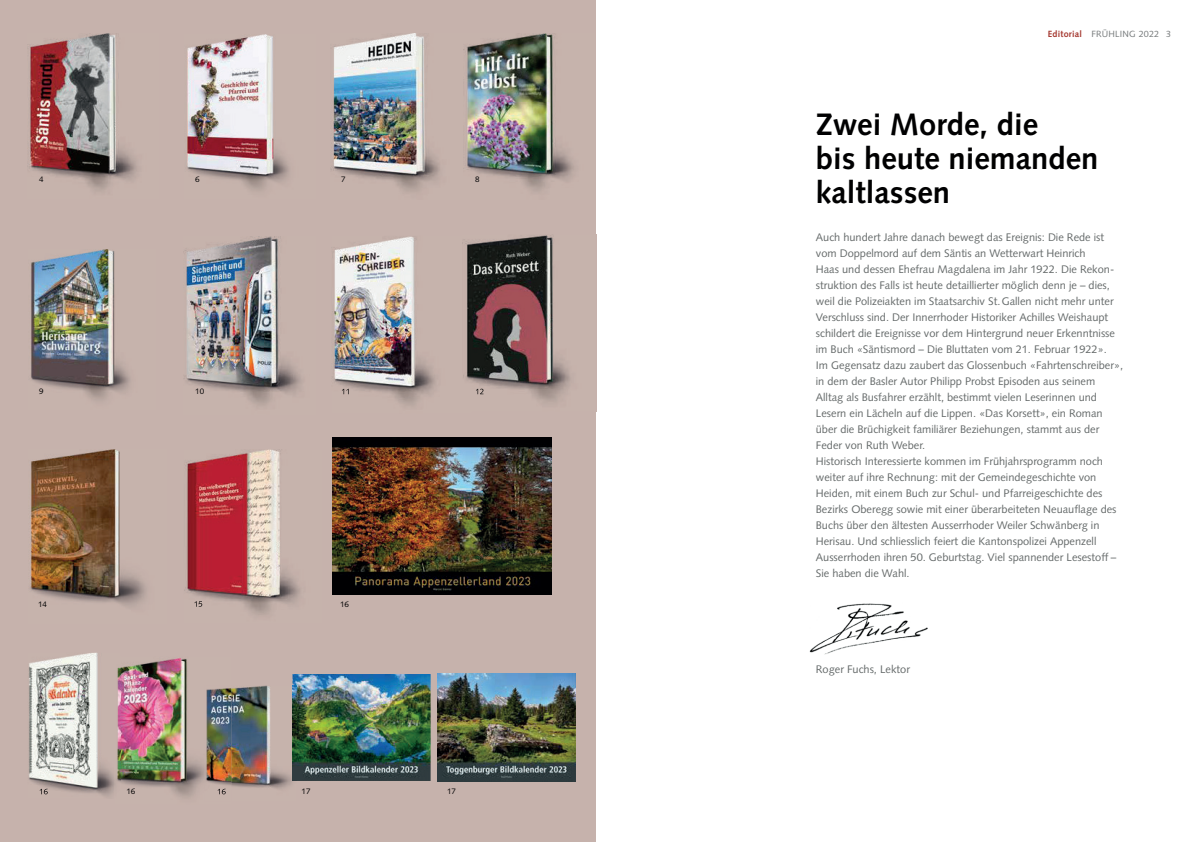
<style>
.page{position:relative;width:1191px;height:842px;background:#fff}
.page>*{position:absolute;margin:0;border:0;box-sizing:border-box;transform-origin:0 0}
.t1{font:700 31px/34px "Syntax LT Std";color:#000001}
.t2{font:11px/16px "Syntax LT Std";color:#656a6a}
.t3{font:9px "Syntax LT Std";letter-spacing:.02em;color:#767a7b}
.t4{font:8px "Syntax LT Std";color:#000001}
.s1{font-weight:700;color:#a53931}
</style>
<div class="page">
<div style="left:0;top:0;width:595px;height:842px;background:#c6b2ac"></div>
<img style="left:187px;top:35px;width:102px;height:156px">
<img style="left:29px;top:33px;width:108px;height:158px">
<img style="left:330px;top:33px;width:244px;height:159px">
<img style="left:30px;top:449px;width:117px;height:158px">
<img style="left:120px;top:658px;width:85px;height:140px">
<img style="left:184px;top:449px;width:116px;height:166px">
<svg style="left:194px;top:601px;width:8px;height:6px"></svg>
<img style="left:205px;top:686px;width:87px;height:109px">
<svg style="left:218px;top:789px;width:8px;height:5px"></svg>
<img style="left:28px;top:653px;width:86px;height:144px">
<img style="left:114px;top:667px;width:6px;height:120px">
<svg style="left:40px;top:789px;width:8px;height:5px"></svg>
<img style="left:333px;top:438px;width:218px;height:156px">
<img style="left:292px;top:674px;width:138px;height:107px">
<img style="left:292px;top:686px;width:4px;height:95px">
<img style="left:437px;top:674px;width:138px;height:107px">
<img style="left:31px;top:249px;width:100px;height:152px">
<img style="left:184px;top:237px;width:118px;height:168px">
<img style="left:472px;top:234px;width:125px;height:177px">
<svg style="left:476px;top:389px;width:7px;height:5px"></svg>
<img style="left:334px;top:236px;width:102px;height:170px">
<svg style="left:342px;top:389px;width:7px;height:5px"></svg>
<img style="left:462px;top:241px;width:10px;height:140px">
<hr style="left:595px;top:0;width:1px;height:842px;background:#c6b2ac">
<img style="left:809px;top:603px;width:119px;height:52px">
<p class="t4" style="left:39px;top:174px;width:6px">4</p>
<p class="t4" style="left:195px;top:174px;width:6px">6</p>
<p class="t4" style="left:341px;top:174px;width:6px">7</p>
<p class="t4" style="left:475px;top:174px;width:6px">8</p>
<p class="t4" style="left:39px;top:387px;width:6px">9</p>
<p class="t4" style="left:195px;top:387px;width:10px">10</p>
<p class="t4" style="left:38px;top:599px;width:10px">14</p>
<p class="t4" style="left:126px;top:787px;width:10px">16</p>
<p class="t4" style="left:340px;top:599px;width:10px">16</p>
<p class="t4" style="left:301px;top:787px;width:10px">17</p>
<p class="t4" style="left:447px;top:787px;width:10px">17</p>
<p class="t3" style="left:1047px;top:28px;width:125px"><span class="s1">Editorial</span> FRÜHLING 2022 3</p>
<h1 class="t1" style="left:816px;top:107px;width:284px">Zwei Morde, die<br>bis heute niemanden kaltlassen</h1>
<p class="t2" style="left:816px;top:229px;width:309px">Auch hundert Jahre danach bewegt das Ereignis: Die Rede ist vom Doppelmord auf dem Säntis an Wetterwart Heinrich<br>Haas und dessen Ehefrau Magdalena im Jahr 1922. Die Rekon&shy;struktion des Falls ist heute detaillierter möglich denn je – dies, weil die Polizeiakten im Staatsarchiv St.Gallen nicht mehr unter Verschluss sind. Der Innerrhoder Historiker Achilles Weishaupt schildert die Ereignisse vor dem Hintergrund neuer Erkenntnisse im Buch «Säntismord – Die Bluttaten vom 21. Februar 1922».<br>Im Gegensatz dazu zaubert das Glossenbuch «Fahrtenschreiber», in dem der Basler Autor Philipp Probst Episoden aus seinem Alltag als Busfahrer erzählt, bestimmt vielen Leserinnen und Lesern ein Lächeln auf die Lippen. «Das Korsett», ein Roman über die Brüchigkeit familiärer Beziehungen, stammt aus der Feder von Ruth Weber.<br>Historisch Interessierte kommen im Frühjahrsprogramm noch weiter auf ihre Rechnung: mit der Gemeindegeschichte von Heiden, mit einem Buch zur Schul- und Pfarreigeschichte des Bezirks Oberegg sowie mit einer überarbeiteten Neuauflage des Buchs über den ältesten Ausserrhoder Weiler Schwänberg in Herisau. Und schliesslich feiert die Kantonspolizei Appenzell Ausserrhoden ihren 50. Geburtstag. Viel spannender Lesestoff – Sie haben die Wahl.</p>
<p class="t2" style="left:816px;top:661px;width:96px">Roger Fuchs, Lektor</p>
</div>
